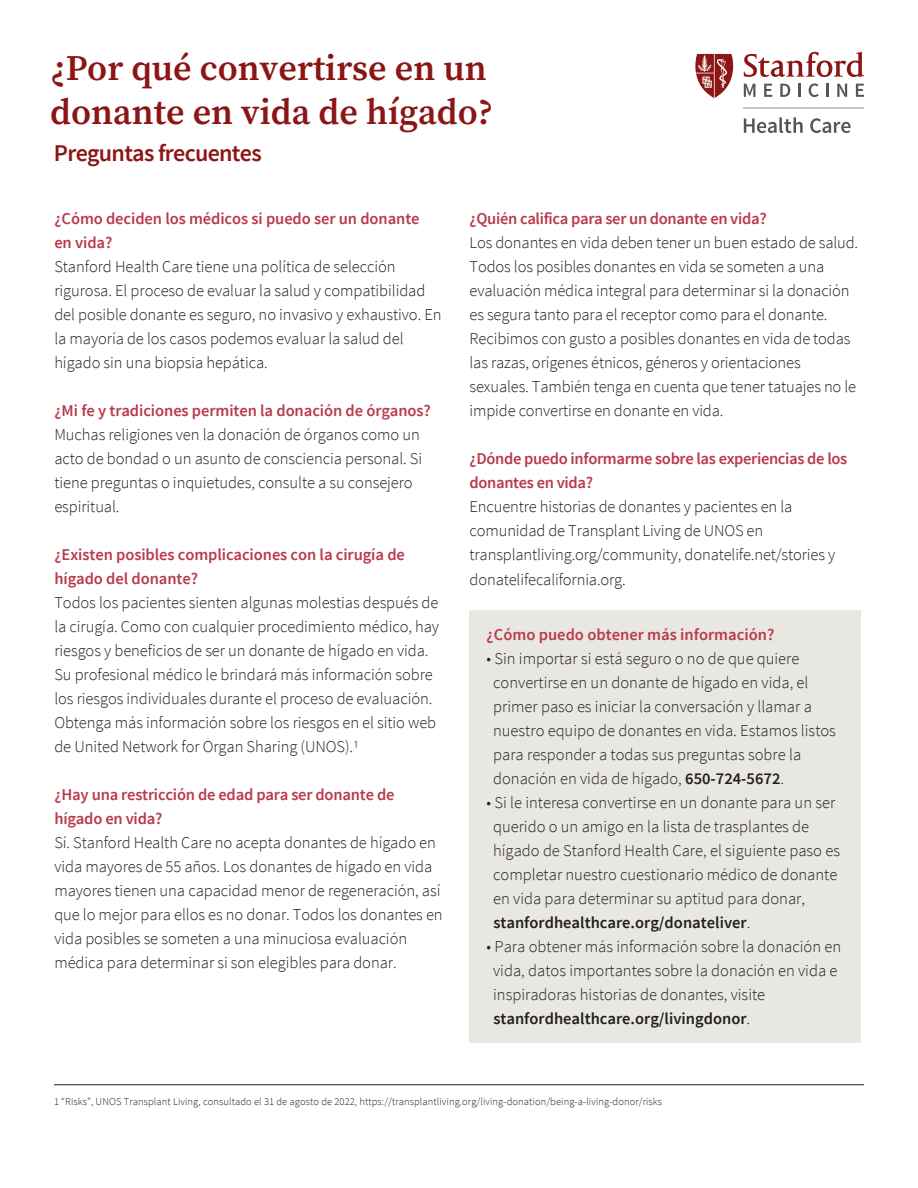
<style>
.page{position:relative;width:918px;height:1188px;background:#fff}
.page>*{position:absolute;margin:0;border:0;box-sizing:border-box;transform-origin:0 0}
.t1{font:600 36px/43.2px "Source Serif Pro";color:#8c1515}
.t2{font:600 24px "Source Sans Pro";letter-spacing:-.03em;color:#8c1515}
.t3{font:300 16.5px/24px "Source Sans Pro";letter-spacing:-.005em;color:#231f20}
.t4{font:600 16.5px/24px "Source Sans Pro";letter-spacing:-.005em;color:#b83a4b}
.t5{font:300 10.5px "Source Sans Pro";letter-spacing:.01em;color:#231f20}
.s1{font-weight:600}
</style>
<div class="page">
<hr style="left:54px;top:1085px;width:810px;height:1px;background:#231f20">
<svg style="left:744px;top:117px;width:59px;height:16px"></svg>
<svg style="left:810px;top:118px;width:41px;height:15px"></svg>
<hr style="left:744px;top:107px;width:120px;height:2px;background:#c7c7c7">
<svg style="left:695px;top:52px;width:169px;height:46px"></svg>
<div style="left:469px;top:610px;width:391px;height:433px;background:#e9e7e2"></div>
<h1 class="t1" style="left:50px;top:46px;width:445px">¿Por qué convertirse en un donante en vida de hígado?</h1>
<h2 class="t2" style="left:54px;top:137px;width:209px">Preguntas frecuentes</h2>
<p class="t4" style="left:54px;top:207px;width:367px">¿Cómo deciden los médicos si puedo ser un donante en vida?</p>
<p class="t3" style="left:54px;top:255px;width:389px">Stanford Health Care tiene una política de selección rigurosa. El proceso de evaluar la salud y compatibilidad del posible donante es seguro, no invasivo y exhaustivo. En la mayoría de los casos podemos evaluar la salud del hígado sin una biopsia hepática.</p>
<p class="t4" style="left:54px;top:399px;width:378px">¿Mi fe y tradiciones permiten la donación de órganos?</p>
<p class="t3" style="left:54px;top:423px;width:369px">Muchas religiones ven la donación de órganos como un acto de bondad o un asunto de consciencia personal. Si tiene preguntas o inquietudes, consulte a su consejero espiritual.</p>
<p class="t4" style="left:54px;top:543px;width:352px">¿Existen posibles complicaciones con la cirugía de hígado del donante?</p>
<p class="t3" style="left:54px;top:591px;width:386px">Todos los pacientes sienten algunas molestias después de la cirugía. Como con cualquier procedimiento médico, hay riesgos y beneficios de ser un donante de hígado en vida.<br>Su profesional médico le brindará más información sobre los riesgos individuales durante el proceso de evaluación.<br>Obtenga más información sobre los riesgos en el sitio web de United Network for Organ Sharing (UNOS).1</p>
<p class="t4" style="left:54px;top:783px;width:342px">¿Hay una restricción de edad para ser donante de hígado en vida?</p>
<p class="t3" style="left:54px;top:831px;width:390px">Sí. Stanford Health Care no acepta donantes de hígado en vida mayores de 55 años. Los donantes de hígado en vida mayores tienen una capacidad menor de regeneración, así que lo mejor para ellos es no donar. Todos los donantes en vida posibles se someten a una minuciosa evaluación médica para determinar si son elegibles para donar.</p>
<p class="t4" style="left:470px;top:207px;width:299px">¿Quién califica para ser un donante en vida?</p>
<p class="t3" style="left:470px;top:231px;width:390px">Los donantes en vida deben tener un buen estado de salud.<br>Todos los posibles donantes en vida se someten a una evaluación médica integral para determinar si la donación es segura tanto para el receptor como para el donante.<br>Recibimos con gusto a posibles donantes en vida de todas las razas, orígenes étnicos, géneros y orientaciones sexuales. También tenga en cuenta que tener tatuajes no le impide convertirse en donante en vida.</p>
<p class="t4" style="left:470px;top:447px;width:379px">¿Dónde puedo informarme sobre las experiencias de los donantes en vida?</p>
<p class="t3" style="left:470px;top:495px;width:367px">Encuentre historias de donantes y pacientes en la comunidad de Transplant Living de UNOS en transplantliving.org/community, donatelife.net/stories y donatelifecalifornia.org.</p>
<p class="t4" style="left:487px;top:623px;width:289px">¿Cómo puedo obtener más información?</p>
<p class="t3" style="left:493px;top:647px;width:344px;text-indent:-7px">• Sin importar si está seguro o no de que quiere convertirse en un donante de hígado en vida, el primer paso es iniciar la conversación y llamar a nuestro equipo de donantes en vida. Estamos listos para responder a todas sus preguntas sobre la donación en vida de hígado, <span class="s1">650-724-5672</span>.</p>
<p class="t3" style="left:493px;top:791px;width:348px;text-indent:-7px">• Si le interesa convertirse en un donante para un ser querido o un amigo en la lista de trasplantes de hígado de Stanford Health Care, el siguiente paso es completar nuestro cuestionario médico de donante en vida para determinar su aptitud para donar, <span class="s1">stanfordhealthcare.org/donateliver</span>.</p>
<p class="t3" style="left:493px;top:935px;width:350px;text-indent:-7px">• Para obtener más información sobre la donación en vida, datos importantes sobre la donación en vida e inspiradoras historias de donantes, visite <span class="s1">stanfordhealthcare.org/livingdonor</span>.</p>
<p class="t5" style="left:54px;top:1095px;width:610px">1 “Risks”, UNOS Transplant Living, consultado el 31 de agosto de 2022, https://transplantliving.org/living-donation/being-a-living-donor/risks</p>
</div>
